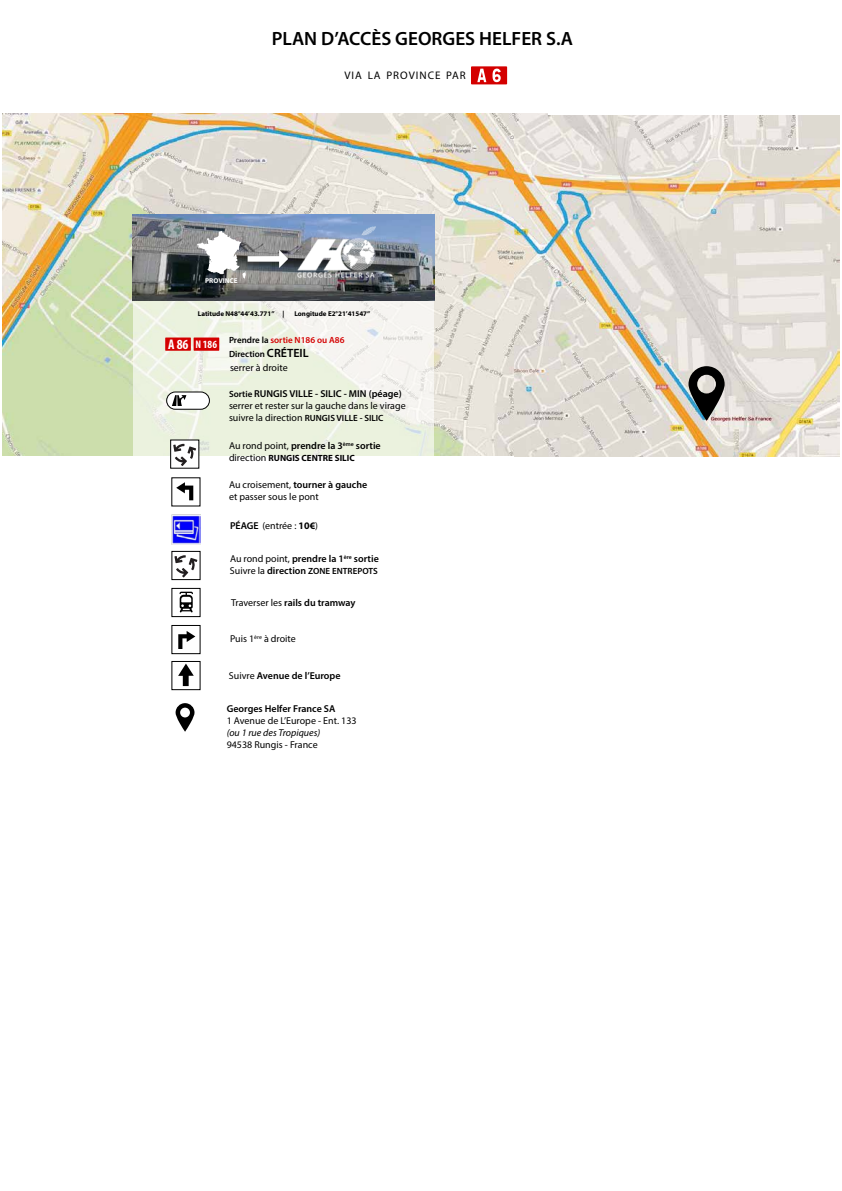
<style>
.page{position:relative;width:842px;height:1191px;background:#fff}
.page>*{position:absolute;margin:0;border:0;box-sizing:border-box;transform-origin:0 0}
.t1{font:600 19.2px "Myriad Pro";color:#000}
.t2{font:700 condensed 11.1px "Myriad Pro";color:#fff}
.t3{font:11px "Myriad Pro";letter-spacing:.09em;color:#000}
.t4{font:10px/12px "Myriad Pro";color:#000}
.t5{font:600 10px "Myriad Pro";color:#000}
.t6{font:italic 10px "Myriad Pro";color:#000}
.t7{font:600 9px/14.4px "Myriad Pro";color:#000}
.t8{font:700 9px "Myriad Pro";color:#000}
.t9{font:700 7px "Myriad Pro";color:#000}
.t10{font:700 7px "Myriad Pro";color:#fff}
.s1{font-size:15.7px}
.s2{font-size:14px}
.s3{color:#d40000}
.s4{font-size:12px}
.s5{font-weight:600;font-size:9px}
.s6{font-weight:600}
.s7{font-weight:400}
.s8{font-weight:400;font-size:10px}
.s9{font-weight:700}
.s10{font-size:10px}
</style>
<div class="page">
<img style="left:2px;top:114px;width:545px;height:342px">
<img style="left:514px;top:115px;width:325px;height:341px">
<svg style="left:689px;top:366px;width:36px;height:55px;background:#676867"></svg>
<svg style="left:134px;top:301px;width:300px;height:414px"></svg>
<div style="left:171px;top:625px;width:30px;height:29px;background:#fff;border:1px solid #000"></div>
<svg style="left:178px;top:631px;width:17px;height:18px"></svg>
<svg style="left:171px;top:477px;width:30px;height:29px"></svg>
<svg style="left:176px;top:482px;width:17px;height:18px"></svg>
<div style="left:171px;top:661px;width:30px;height:29px;background:#fff;border:1px solid #000"></div>
<svg style="left:178px;top:664px;width:16px;height:22px"></svg>
<div style="left:167px;top:392px;width:42px;height:17px;background:#fff;border-radius:9px"></div>
<div style="left:166px;top:392px;width:44px;height:18px;border:1px solid #000;border-radius:9px"></div>
<svg style="left:172px;top:395px;width:14px;height:11px"></svg>
<div style="left:171px;top:588px;width:30px;height:29px;background:#fff;border:1px solid #000"></div>
<svg style="left:180px;top:592px;width:13px;height:20px"></svg>
<div style="left:171px;top:551px;width:30px;height:29px;background:#fff;border:1px solid #000"></div>
<svg style="left:176px;top:703px;width:19px;height:29px"></svg>
<svg style="left:174px;top:555px;width:23px;height:22px"></svg>
<svg style="left:170px;top:440px;width:29px;height:29px"></svg>
<svg style="left:173px;top:444px;width:23px;height:22px"></svg>
<img style="left:171px;top:514px;width:30px;height:30px">
<img style="left:133px;top:215px;width:301px;height:86px">
<img style="left:292px;top:223px;width:89px;height:64px">
<svg style="left:196px;top:231px;width:92px;height:48px"></svg>
<div style="left:471px;top:66px;width:36px;height:18px;background:#d40000"></div>
<svg style="left:477px;top:69px;width:9px;height:13px"></svg>
<svg style="left:493px;top:69px;width:8px;height:13px"></svg>
<div style="left:165px;top:338px;width:26px;height:13px;background:#d40000"></div>
<div style="left:194px;top:338px;width:25px;height:13px;background:#d40000"></div>
<h1 class="t1" style="left:272px;top:26px;width:303px">PLAN D’ACCÈS GEORGES HELFER S.A</h1>
<p class="t3" style="left:344px;top:69px;width:157px">VIA LA PROVINCE PAR L<span class="s1">’A6</span></p>
<p class="t10" style="left:205px;top:276px;width:34px">PROVINCE</p>
<p class="t9" style="left:198px;top:309px;width:88px">Latitude N48°44’43.771’’ |</p>
<p class="t9" style="left:294px;top:309px;width:77px">Longitude E2°21’41547’’</p>
<p class="t2" style="left:168px;top:337px;width:51px"><span class="s2">A 86</span> N 186</p>
<p class="t7" style="left:229px;top:332px;width:117px">Prendre la <span class="s3">sortie N186 ou A86<br></span>Direction <span class="s4">CRÉTEIL</span></p>
<p class="t4" style="left:229px;top:387px;width:178px"><span class="s5">Sortie</span> <span class="s6">RUNGIS VILLE - SILIC - MIN (péage) </span>serrer et rester sur la gauche dans le virage suivre la direction <span class="s5">RUNGIS VILLE - SILIC</span></p>
<p class="t4" style="left:230px;top:362px;width:59px">serrer à droite</p>
<p class="t5" style="left:229px;top:439px;width:153px"><span class="s7">Au rond point,</span> prendre la 3<sup>ème</sup> sortie</p>
<p class="t8" style="left:229px;top:452px;width:127px"><span class="s8">direction</span> RUNGIS CENTRE SILIC</p>
<p class="t4" style="left:229px;top:478px;width:140px">Au croisement, <span class="s6">tourner à gauche </span>et passer sous le pont</p>
<p class="t4" style="left:230px;top:519px;width:90px"><span class="s6">PÉAGE</span> (entrée : <span class="s9">10€</span>)</p>
<p class="t5" style="left:230px;top:553px;width:150px"><span class="s7">Au rond point,</span> prendre la 1<sup>ère</sup> sortie</p>
<p class="t7" style="left:230px;top:564px;width:149px"><span class="s8">Suivre la</span> <span class="s10">direction</span> ZONE ENTREPOTS</p>
<p class="t5" style="left:231px;top:596px;width:126px"><span class="s7">Traverser les</span> rails du tramway</p>
<p class="t4" style="left:230px;top:632px;width:67px">Puis 1<sup>ère</sup> à droite</p>
<p class="t5" style="left:229px;top:669px;width:113px"><span class="s7">Suivre</span> Avenue de l’Europe</p>
<p class="t5" style="left:227px;top:702px;width:110px">Georges Helfer France SA</p>
<p class="t4" style="left:227px;top:714px;width:131px">1 Avenue de L’Europe - Ent. 133</p>
<p class="t6" style="left:227px;top:726px;width:95px">(ou 1 rue des Tropiques)</p>
<p class="t4" style="left:227px;top:738px;width:93px">94538 Rungis - France</p>
</div>
